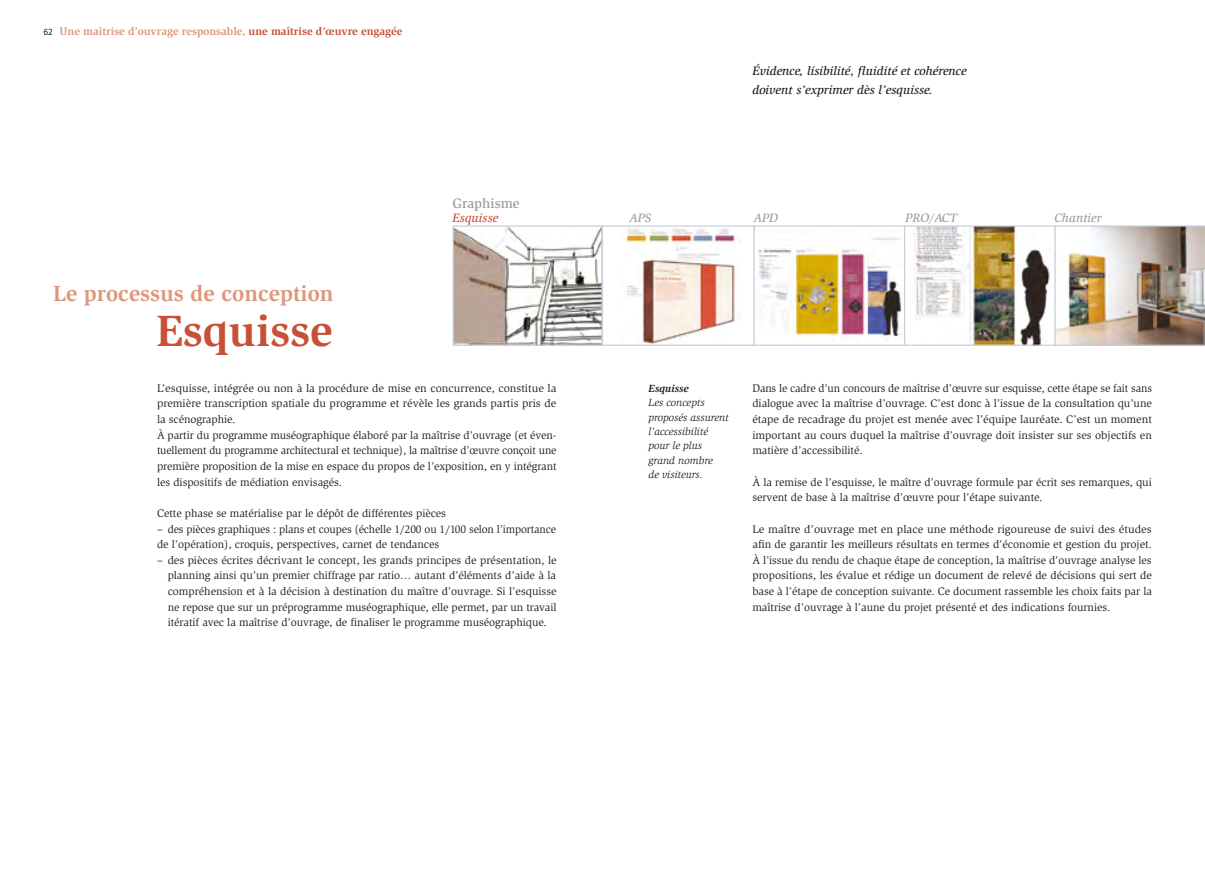
<style>
.page{position:relative;width:1205px;height:869px;background:#fff}
.page>*{position:absolute;margin:0;border:0;box-sizing:border-box;transform-origin:0 0}
.t1{font:700 45px "Slimbach";color:#c75036}
.t2{font:700 22.5px "Slimbach";color:#df977c}
.t3{font:500 14px "Slimbach";color:#9d9d9c}
.t4{font:italic 500 12.5px/18.8px "Slimbach";color:#1d1d1b}
.t5{font:italic 500 12.5px "Slimbach";color:#9d9d9c}
.t6{font:italic 500 12.5px "Slimbach";color:#c75036}
.t7{font:11.25px/15.6px "Slimbach";letter-spacing:-.005em;color:#1d1d1b}
.t8{font:700 11.25px "Slimbach";letter-spacing:-.005em;color:#df977c}
.t9{font:italic 10.62px/14.4px "Slimbach";letter-spacing:-.005em;color:#1d1d1b}
.s1{font-family:"FS Me";font-weight:400;font-size:8.5px;color:#1d1d1b}
.s2{color:#c75036}
.s3{font-weight:700;font-size:12.12px;color:#fff}
.s4{font-weight:700}
.s5{font-weight:700;font-style:normal;font-size:12.12px;color:#fff}
</style>
<div class="page">
<img style="left:454px;top:227px;width:147px;height:116px">
<div style="left:452px;top:225px;width:151px;height:120px;border:1px solid #c7ced9"></div>
<img style="left:624px;top:228px;width:118px;height:115px">
<div style="left:601px;top:225px;width:154px;height:120px;border:1px solid #c7ced9"></div>
<img style="left:758px;top:237px;width:144px;height:103px">
<div style="left:753px;top:225px;width:152px;height:120px;border:1px solid #c7ced9"></div>
<img style="left:914px;top:227px;width:136px;height:116px">
<div style="left:904px;top:225px;width:152px;height:120px;border:1px solid #c7ced9"></div>
<img style="left:1054px;top:225px;width:151px;height:120px">
<p class="t8" style="left:43px;top:25px;width:360px"><span class="s1">62</span> Une maîtrise d’ouvrage responsable, <span class="s2">une maîtrise d’œuvre engagée</span></p>
<h1 class="t2" style="left:53px;top:280px;width:288px">Le processus de conception<sub>.</sub></h1>
<h1 class="t1" style="left:156px;top:304px;width:184px">Esquisse<sub>.</sub></h1>
<h2 class="t4" style="left:752px;top:61px;width:216px">Évidence, lisibilité, fluidité et cohérence doivent s’exprimer dès l’esquisse.</h2>
<p class="t3" style="left:452px;top:194px;width:69px">Graphisme</p>
<p class="t6" style="left:452px;top:210px;width:47px">Esquisse</p>
<p class="t5" style="left:629px;top:210px;width:24px">APS</p>
<p class="t5" style="left:753px;top:210px;width:26px">APD</p>
<p class="t5" style="left:905px;top:210px;width:53px">PRO/ACT</p>
<p class="t5" style="left:1054px;top:210px;width:49px">Chantier</p>
<h3 class="t7" style="left:157px;top:380px;width:401px">L’esquisse, intégrée ou non à la procédure de mise en concurrence, constitue la première transcription spatiale du programme et révèle les grands partis pris de la scénographie.<br>À partir du programme muséographique élaboré par la maîtrise d’ouvrage (et éven&shy;tuellement du programme architectural et technique), la maîtrise d’œuvre conçoit une première proposition de la mise en espace du propos de l’exposition, en y intégrant les dispositifs de médiation envisagés.</h3>
<h3 class="t7" style="left:157px;top:505px;width:294px">Cette phase se matérialise par le dépôt de différentes pièces<span class="s3">.</span></h3>
<h3 class="t7" style="left:157px;top:521px;width:401px">– des pièces graphiques : plans et coupes (échelle 1/200 ou 1/100 selon l’importance de l’opération), croquis, perspectives, carnet de tendances<span class="s3">.</span></h3>
<h3 class="t7" style="left:168px;top:552px;width:390px;text-align:justify;text-indent:-11px">– des pièces écrites décrivant le concept, les grands principes de présentation, le planning ainsi qu’un premier chiffrage par ratio… autant d’éléments d’aide à la compréhension et à la décision à destination du maître d’ouvrage. Si l’esquisse ne repose que sur un préprogramme muséographique, elle permet, par un travail itératif avec la maîtrise d’ouvrage, de finaliser le programme muséographique.</h3>
<h4 class="t9" style="left:648px;top:381px;width:82px"><span class="s4">Esquisse</span><span class="s5">.<br></span>Les concepts proposés assurent l’accessibilité pour le plus grand nombre<br>de visiteurs.</h4>
<h5 class="t7" style="left:752px;top:380px;width:401px;text-align:justify">Dans le cadre d’un concours de maîtrise d’œuvre sur esquisse, cette étape se fait sans dialogue avec la maîtrise d’ouvrage. C’est donc à l’issue de la consultation qu’une étape de recadrage du projet est menée avec l’équipe lauréate. C’est un moment important au cours duquel la maîtrise d’ouvrage doit insister sur ses objectifs en matière d’accessibilité.</h5>
<h5 class="t7" style="left:752px;top:474px;width:401px">À la remise de l’esquisse, le maître d’ouvrage formule par écrit ses remarques, qui servent de base à la maîtrise d’œuvre pour l’étape suivante.</h5>
<h5 class="t7" style="left:752px;top:521px;width:401px;text-align:justify">Le maître d’ouvrage met en place une méthode rigoureuse de suivi des études afin de garantir les meilleurs résultats en termes d’économie et gestion du projet.<br>À l’issue du rendu de chaque étape de conception, la maîtrise d’ouvrage analyse les propositions, les évalue et rédige un document de relevé de décisions qui sert de base à l’étape de conception suivante. Ce document rassemble les choix faits par la maîtrise d’ouvrage à l’aune du projet présenté et des indications fournies.</h5>
</div>
